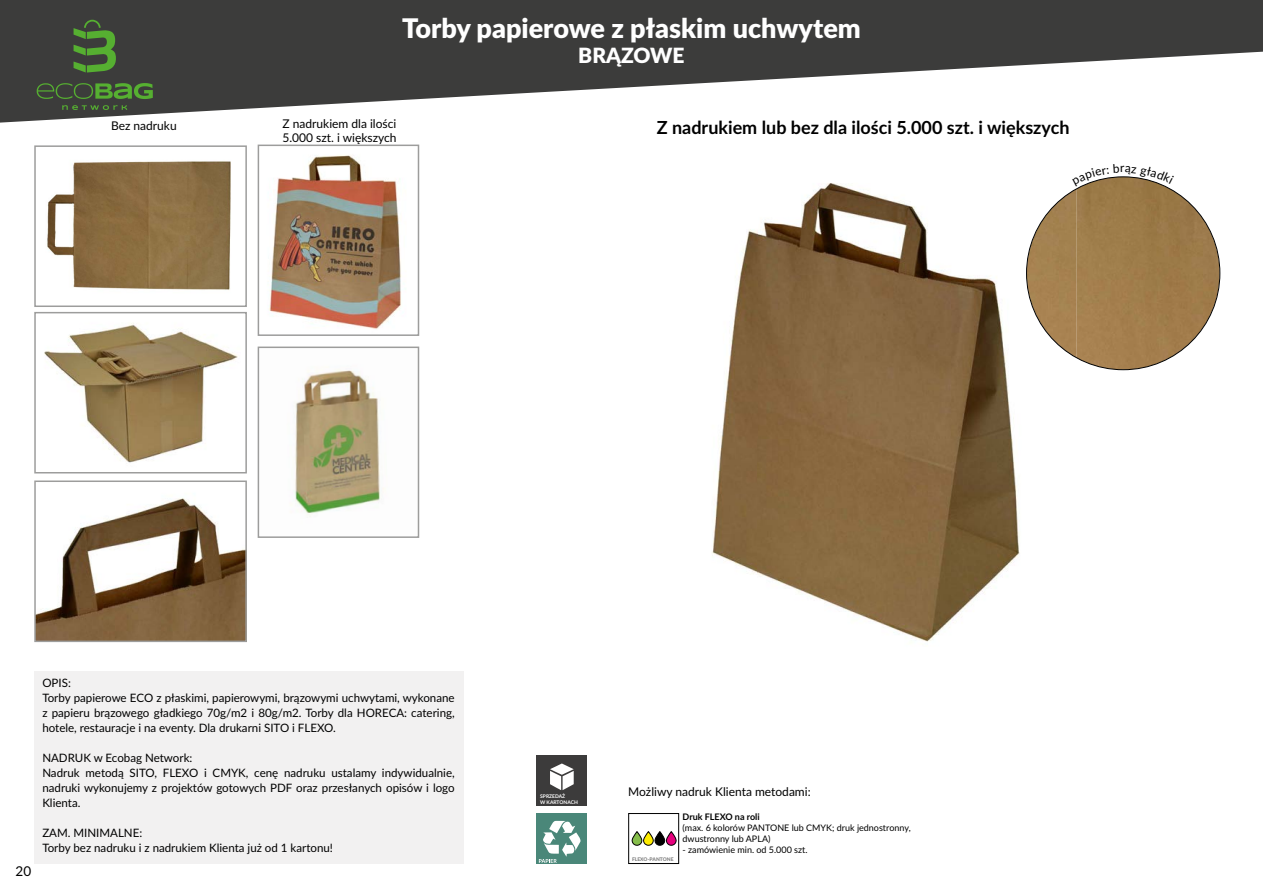
<style>
.page{position:relative;width:1263px;height:893px;background:#fff}
.page>*{position:absolute;margin:0;border:0;box-sizing:border-box;transform-origin:0 0}
.t1{font:900 27px "Lato";color:#fff}
.t2{font:900 21px "Lato";color:#fff}
.t3{font:700 18px "Lato";color:#000}
.t4{font:13.5px "Lato";color:#000}
.t5{font:12px/14.4px "Lato";color:#000}
.t6{font:11.55px/15px "Lato";color:#000}
.t7{font:9px/10.8px "Lato";color:#000}
.t8{font:700 9px "Lato";color:#000}
.t9{font:700 4.95px/6px "Lato";color:#fff}
.t10{font:900 4.95px "Lato";color:#878787}
</style>
<div class="page">
<svg style="left:0;top:0;width:1263px;height:123px;fill:#3c3c3b"></svg>
<svg style="left:62px;top:105px;width:65px;height:5px"></svg>
<svg style="left:37px;top:83px;width:116px;height:16px;background:#466a36"></svg>
<svg style="left:74px;top:20px;width:42px;height:53px;background:#476f36"></svg>
<img style="left:47px;top:161px;width:184px;height:129px">
<div style="left:34px;top:145px;width:213px;height:162px;border:2px solid #9d9d9c"></div>
<img style="left:44px;top:323px;width:194px;height:140px">
<div style="left:34px;top:312px;width:213px;height:161px;border:2px solid #9d9d9c"></div>
<div style="left:34px;top:671px;width:430px;height:193px;background:#f2f1f1"></div>
<div style="left:536px;top:813px;width:51px;height:51px;background:#4a8779"></div>
<svg style="left:539px;top:821px;width:41px;height:42px"></svg>
<div style="left:537px;top:756px;width:50px;height:50px;background:#3c3b3b"></div>
<svg style="left:550px;top:771px;width:24px;height:19px"></svg>
<svg style="left:550px;top:763px;width:24px;height:12px"></svg>
<img style="left:269px;top:155px;width:133px;height:174px">
<div style="left:258px;top:145px;width:161px;height:191px;border:2px solid #9d9d9c"></div>
<div style="left:628px;top:813px;width:51px;height:51px;border:1px solid #000"></div>
<svg style="left:631px;top:831px;width:46px;height:15px"></svg>
<img style="left:37px;top:498px;width:207px;height:141px">
<div style="left:34px;top:480px;width:213px;height:162px;border:2px solid #9d9d9c"></div>
<img style="left:712px;top:183px;width:365px;height:459px">
<img style="left:1077px;top:186px;width:142px;height:184px">
<img style="left:1045px;top:194px;width:24px;height:23px">
<img style="left:295px;top:369px;width:89px;height:146px">
<div style="left:258px;top:347px;width:161px;height:191px;border:2px solid #9d9d9c"></div>
<svg style="left:1072px;top:176px;width:94px;height:10px"></svg>
<h1 class="t1" style="left:402px;top:8px;width:460px">Torby papierowe z płaskim uchwytem</h1>
<h2 class="t2" style="left:578px;top:40px;width:108px">BRĄZOWE</h2>
<p class="t5" style="left:111px;top:118px;width:67px">Bez nadruku</p>
<p class="t5" style="left:282px;top:116px;width:116px">Z nadrukiem dla ilości<br>5.000 szt. i większych</p>
<h3 class="t3" style="left:657px;top:115px;width:414px">Z nadrukiem lub bez dla ilości 5.000 szt. i większych</h3>
<p class="t4" style="left:16px;top:861px;width:17px">20</p>
<p class="t6" style="left:42px;top:675px;width:414px">OPIS:<br>Torby papierowe ECO z płaskimi, papierowymi, brązowymi uchwytami, wykonane z papieru brązowego gładkiego 70g/m2 i 80g/m2. Torby dla HORECA: catering, hotele, restauracje i na eventy. Dla drukarni SITO i FLEXO.</p>
<p class="t6" style="left:42px;top:750px;width:414px">NADRUK w Ecobag Network:<br>Nadruk metodą SITO, FLEXO i CMYK, cenę nadruku ustalamy indywidualnie, nadruki wykonujemy z projektów gotowych PDF oraz przesłanych opisów i logo Klienta.</p>
<p class="t6" style="left:42px;top:825px;width:292px">ZAM. MINIMALNE:<br>Torby bez nadruku i z nadrukiem Klienta już od 1 kartonu!</p>
<p class="t9" style="left:540px;top:792px;width:39px">SPRZEDAŻ<br>W KARTONACH</p>
<p class="t5" style="left:628px;top:784px;width:184px">Możliwy nadruk Klienta metodami:</p>
<p class="t10" style="left:632px;top:856px;width:43px">FLEXO-PANTONE</p>
<p class="t8" style="left:683px;top:810px;width:79px">Druk FLEXO na roli</p>
<p class="t7" style="left:683px;top:822px;width:230px">(max. 6 kolorów PANTONE lub CMYK; druk jednostronny, dwustronny lub APLA)</p>
<p class="t7" style="left:683px;top:844px;width:126px">- zamówienie min. od 5.000 szt.</p>
</div>
